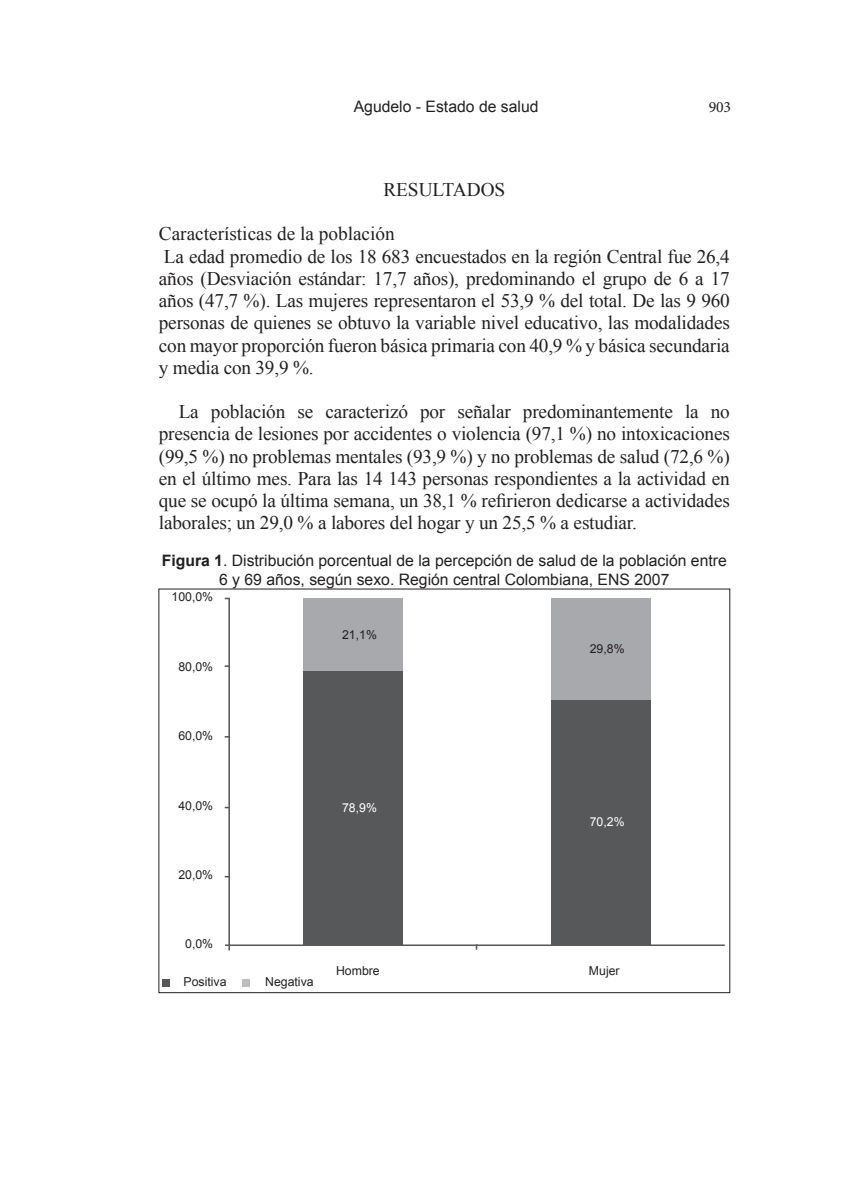
<style>
.page{position:relative;width:844px;height:1191px;background:#fff}
.page>*{position:absolute;margin:0;border:0;box-sizing:border-box;transform-origin:0 0}
.TextoCEspañol{font:19.25px/22.2px "Times New Roman";letter-spacing:-.01em;color:#231f20;text-align:justify}
.Predeterminado{font:19.25px "Times New Roman";color:#231f20}
.Predeterminado-2{font:15.75px/18.9px "Arial";color:#231f20;text-align:center}
.t1{font:15.75px "Minion Pro";color:#231f20}
.t2{font:12.25px "Arial";color:#231f20}
.t3{font:12.25px "Arial";color:#fff}
.s1{font-weight:700}
</style>
<div class="page">
<div style="left:551px;top:699px;width:99px;height:246px;background:#57585a"></div>
<div style="left:551px;top:598px;width:99px;height:102px;background:#a8a9ad"></div>
<div style="left:303px;top:671px;width:99px;height:274px;background:#57585a"></div>
<div style="left:303px;top:598px;width:99px;height:73px;background:#a8a9ad"></div>
<hr style="left:228px;top:598px;width:2px;height:352px;background:#57585a">
<hr style="left:225px;top:944px;width:499px;height:2px;background:#57585a">
<div style="left:162px;top:979px;width:7px;height:8px;background:#57585a"></div>
<div style="left:241px;top:979px;width:8px;height:8px;background:#bcbdc0"></div>
<p class="Predeterminado-2" style="left:353px;top:97px;width:186px">Agudelo - Estado de salud</p>
<p class="t1" style="left:708px;top:96px;width:24px">903</p>
<p class="TextoCEspañol" style="left:383px;top:178px;width:123px">RESULTADOS</p>
<p class="Predeterminado" style="left:159px;top:221px;width:237px">Características de la población</p>
<p class="TextoCEspañol" style="left:159px;top:245px;width:572px">La edad promedio de los 18 683 encuestados en la región Central fue 26,4 años (Desviación estándar: 17,7 años), predominando el grupo de 6 a 17 años (47,7 %). Las mujeres representaron el 53,9 % del total. De las 9 960 personas de quienes se obtuvo la variable nivel educativo, las modalidades con mayor proporción fueron básica primaria con 40,9 % y básica secundaria y media con 39,9 %.</p>
<p class="TextoCEspañol" style="left:159px;top:400px;width:572px;text-indent:20px">La población se caracterizó por señalar predominantemente la no presencia de lesiones por accidentes o violencia (97,1 %) no intoxicaciones (99,5 %) no problemas mentales (93,9 %) y no problemas de salud (72,6 %) en el último mes. Para las 14 143 personas respondientes a la actividad en que se ocupó la última semana, un 38,1 % refirieron dedicarse a actividades laborales; un 29,0 % a labores del hogar y un 25,5 % a estudiar.</p>
<p class="Predeterminado-2" style="left:162px;top:551px;width:566px"><span class="s1">Figura 1</span>. Distribución porcentual de la percepción de salud de la población entre<br>6 y 69 años, según sexo. Región central Colombiana, ENS 2007</p>
<p class="t2" style="left:171px;top:588px;width:43px">100,0%</p>
<p class="t2" style="left:178px;top:659px;width:36px">80,0%</p>
<p class="t2" style="left:178px;top:728px;width:36px">60,0%</p>
<p class="t2" style="left:178px;top:797px;width:36px">40,0%</p>
<p class="t2" style="left:178px;top:866px;width:36px">20,0%</p>
<p class="t2" style="left:185px;top:935px;width:30px">0,0%</p>
<p class="t2" style="left:183px;top:973px;width:45px">Positiva</p>
<p class="t2" style="left:265px;top:973px;width:50px">Negativa</p>
<p class="t2" style="left:342px;top:626px;width:36px">21,1%</p>
<p class="t3" style="left:342px;top:800px;width:36px">78,9%</p>
<p class="t2" style="left:589px;top:641px;width:36px">29,8%</p>
<p class="t3" style="left:589px;top:814px;width:36px">70,2%</p>
<p class="t2" style="left:336px;top:962px;width:45px">Hombre</p>
<p class="t2" style="left:588px;top:962px;width:32px">Mujer</p>
</div>
